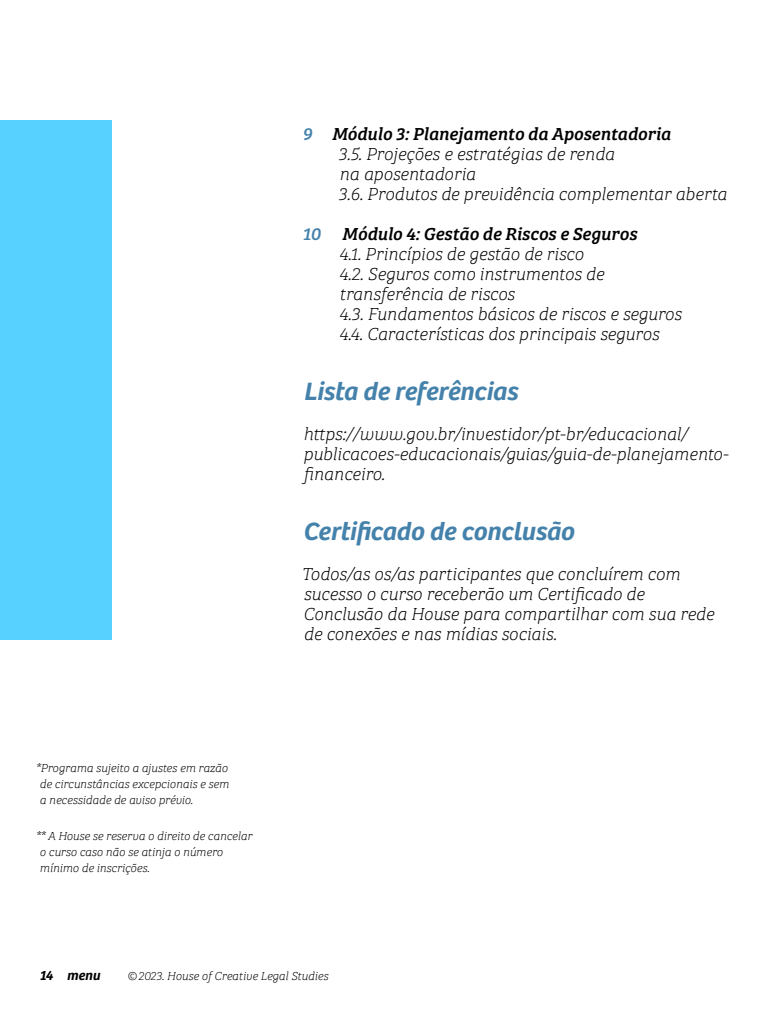
<style>
.page{position:relative;width:768px;height:1024px;background:#fff}
.page>*{position:absolute;margin:0;border:0;box-sizing:border-box;transform-origin:0 0}
.t1{font:italic 600 26px "Bree";letter-spacing:-.005em;color:#4582ab}
.t2{font:italic 18px/20px "Bree Serif Th";letter-spacing:-.005em;color:#000}
.t3{font:italic 18px "Bree Serif";letter-spacing:-.005em;color:#000}
.t4{font:italic 600 14px "Bree";letter-spacing:-.005em;color:#000}
.t5{font:italic 12px/16px "Bree Serif Th";letter-spacing:-.01em;color:#000;text-align:justify}
.s1{color:#4582ab}
</style>
<div class="page">
<div style="left:0;top:120px;width:112px;height:520px;background:#57d1ff"></div>
<p class="t5" style="left:40px;top:759px;width:191px;text-indent:-4px">*Programa sujeito a ajustes em razão de circunstâncias excepcionais e sem a necessidade de aviso prévio.</p>
<p class="t5" style="left:40px;top:827px;width:214px;text-align:left;text-indent:-4px">** A House se reserva o direito de cancelar o curso caso não se atinja o número mínimo de inscrições.</p>
<p class="t3" style="left:303px;top:120px;width:370px"><span class="s1">9</span> Módulo 3: Planejamento da Aposentadoria</p>
<p class="t2" style="left:338px;top:143px;width:390px">3.5. Projeções e estratégias de renda<br>na aposentadoria<br>3.6. Produtos de previdência complementar aberta</p>
<p class="t3" style="left:303px;top:220px;width:336px"><span class="s1">10</span> Módulo 4: Gestão de Riscos e Seguros</p>
<p class="t2" style="left:339px;top:243px;width:344px">4.1. Princípios de gestão de risco<br>4.2. Seguros como instrumentos de transferência de riscos<br>4.3. Fundamentos básicos de riscos e seguros 4.4. Características dos principais seguros</p>
<h1 class="t1" style="left:305px;top:371px;width:216px">Lista de referências</h1>
<p class="t2" style="left:303px;top:423px;width:427px">https://www.gov.br/investidor/pt-br/educacional/ publicacoes-educacionais/guias/guia-de-planejamento&shy;financeiro.</p>
<h1 class="t1" style="left:304px;top:511px;width:273px">Certificado de conclusão</h1>
<p class="t2" style="left:302px;top:563px;width:414px">Todos/as os/as participantes que concluírem com sucesso o curso receberão um Certificado de Conclusão da House para compartilhar com sua rede de conexões e nas mídias sociais.</p>
<p class="t4" style="left:40px;top:964px;width:62px">14 menu</p>
<p class="t5" style="left:127px;top:967px;width:203px">© 2023. House of Creative Legal Studies</p>
</div>
